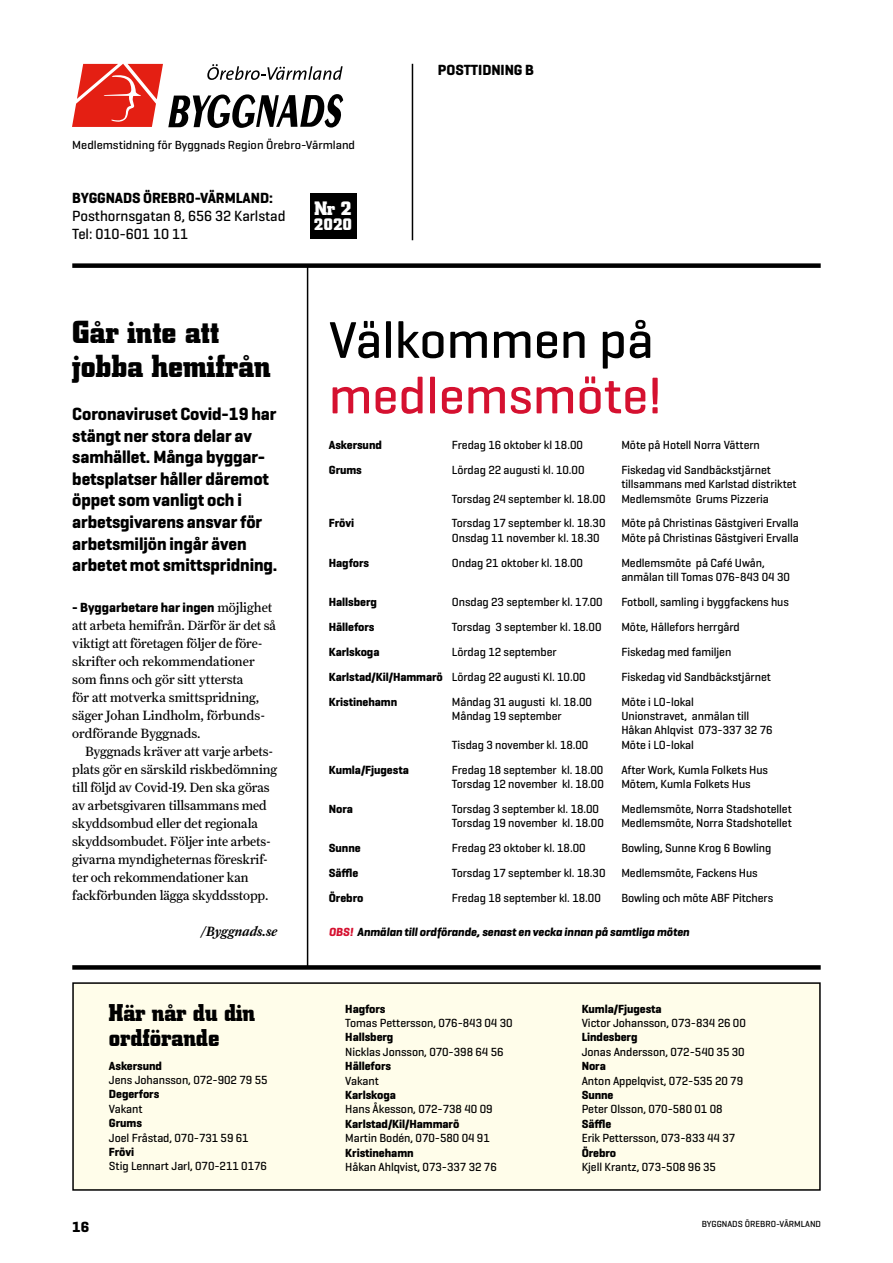
<style>
.page{position:relative;width:893px;height:1263px;background:#fff}
.page>*{position:absolute;margin:0;border:0;box-sizing:border-box;transform-origin:0 0}
.t1{font:500 52.5px "Geogrotesque";color:#d51130}
.t2{font:500 52.5px "Geogrotesque";color:#000}
.t3{font:700 31.5px/34.5px "City";color:#000}
.t4{font:700 24px/25.5px "City";color:#000}
.t5{font:700 19.2px "City";color:#fff}
.t6{font:700 18px/21.6px "Geogrotesque";letter-spacing:-.005em;color:#000;scale:.96 1}
.t7{font:700 16.5px "City";color:#fff}
.t8{font:500 15px/18px "Geogrotesque";letter-spacing:-.005em;color:#000}
.t9{font:700 15px "Geogrotesque";letter-spacing:-.005em;color:#000}
.t10{font:13.5px/18px "Farnham Text";letter-spacing:-.005em;color:#000}
.t11{font:700 13.5px "Geogrotesque";color:#000}
.t12{font:italic 600 13.5px "Farnham Text";color:#000}
.t13{font:500 12px/14.4px "Geogrotesque";letter-spacing:-.005em;color:#000}
.t14{font:700 12px "Geogrotesque";letter-spacing:-.005em;color:#000}
.t15{font:italic 700 12px "Geogrotesque";letter-spacing:-.005em;color:#000}
.t16{font:500 9px "Geogrotesque";color:#000}
.s1{font-family:"Farnham Text";font-weight:400}
.s2{font-weight:700}
.s3{color:#d51130}
</style>
<div class="page">
<div style="left:72px;top:982px;width:749px;height:209px;background:#fffdea;border:2px solid #000"></div>
<svg style="left:72px;top:63px;width:271px;height:65px"></svg>
<hr style="left:412px;top:64px;width:1px;height:176px;background:#000">
<div style="left:72px;top:263px;width:749px;height:5px;background:#000"></div>
<div style="left:310px;top:193px;width:46px;height:46px;background:#000"></div>
<hr style="left:307px;top:266px;width:1px;height:701px;background:#000">
<div style="left:72px;top:965px;width:749px;height:5px;background:#000"></div>
<p class="t13" style="left:72px;top:138px;width:284px">Medlemstidning för Byggnads Region Örebro-Värmland</p>
<p class="t9" style="left:72px;top:188px;width:202px">BYGGNADS ÖREBRO-VÄRMLAND:</p>
<p class="t8" style="left:72px;top:206px;width:215px">Posthornsgatan 8, 656 32 Karlstad<br>Tel: 010-601 10 11</p>
<h3 class="t5" style="left:314px;top:197px;width:39px">Nr 2</h3>
<h3 class="t7" style="left:314px;top:215px;width:40px">2020</h3>
<p class="t9" style="left:438px;top:61px;width:97px">POSTTIDNING B</p>
<h2 class="t3" style="left:72px;top:315px;width:200px">Går inte att jobba hemifrån</h2>
<h3 class="t6" style="left:72px;top:403px;width:215px">Coronaviruset Covid-19 har stängt ner stora delar av samhället. Många byggar&shy;betsplatser håller däremot öppet som vanligt och i arbetsgivarens ansvar för arbetsmiljön ingår även arbetet mot smittspridning.</h3>
<p class="t11" style="left:72px;top:599px;width:202px">- Byggarbetare har ingen <span class="s1">möjlighet</span></p>
<p class="t10" style="left:72px;top:616px;width:205px">att arbeta hemifrån. Därför är det så viktigt att företagen följer de före&shy;skrifter och rekommendationer som finns och gör sitt yttersta<br>för att motverka smittspridning, säger Johan Lindholm, förbunds&shy;ordförande Byggnads.</p>
<p class="t10" style="left:72px;top:742px;width:206px;text-indent:13px">Byggnads kräver att varje arbets&shy;plats gör en särskild riskbedömning till följd av Covid-19. Den ska göras av arbetsgivaren tillsammans med skyddsombud eller det regionala skyddsombudet. Följer inte arbets&shy;givarna myndigheternas föreskrif&shy;ter och rekommendationer kan fackförbunden lägga skyddsstopp.</p>
<p class="t12" style="left:201px;top:923px;width:78px">/Byggnads.se</p>
<h3 class="t4" style="left:109px;top:1000px;width:148px">Här når du din ordförande</h3>
<p class="t14" style="left:109px;top:1058px;width:55px">Askersund</p>
<p class="t13" style="left:109px;top:1072px;width:160px">Jens Johansson, 072-902 79 55</p>
<p class="t14" style="left:109px;top:1087px;width:52px">Degerfors</p>
<p class="t13" style="left:109px;top:1101px;width:35px">Vakant</p>
<p class="t14" style="left:109px;top:1116px;width:35px">Grums</p>
<p class="t13" style="left:109px;top:1130px;width:141px">Joel Fråstad, 070-731 59 61</p>
<p class="t14" style="left:109px;top:1144px;width:27px">Frövi</p>
<p class="t13" style="left:109px;top:1159px;width:160px">Stig Lennart Jarl, 070-211 0176</p>
<h1 class="t2" style="left:329px;top:307px;width:326px">Välkommen på</h1>
<h1 class="t1" style="left:329px;top:363px;width:335px">medlemsmöte!</h1>
<p class="t14" style="left:329px;top:437px;width:55px">Askersund</p>
<p class="t13" style="left:452px;top:437px;width:133px">Fredag 16 oktober kl 18.00</p>
<p class="t13" style="left:621px;top:437px;width:140px">Möte på Hotell Norra Vättern</p>
<p class="t14" style="left:329px;top:462px;width:35px">Grums</p>
<p class="t13" style="left:452px;top:462px;width:134px">Lördag 22 augusti kl. 10.00</p>
<p class="t13" style="left:621px;top:462px;width:177px">Fiskedag vid Sandbäckstjärnet tillsammans med Karlstad distriktet</p>
<p class="t13" style="left:452px;top:491px;width:155px">Torsdag 24 september kl. 18.00</p>
<p class="t13" style="left:621px;top:491px;width:149px">Medlemsmöte Grums Pizzeria</p>
<p class="t14" style="left:329px;top:516px;width:27px">Frövi</p>
<p class="t13" style="left:452px;top:516px;width:155px">Torsdag 17 september kl. 18.30</p>
<p class="t13" style="left:621px;top:516px;width:179px">Möte på Christinas Gästgiveri Ervalla</p>
<p class="t13" style="left:452px;top:530px;width:149px">Onsdag 11 november kl. 18.30</p>
<p class="t13" style="left:621px;top:530px;width:179px">Möte på Christinas Gästgiveri Ervalla</p>
<p class="t14" style="left:329px;top:555px;width:42px">Hagfors</p>
<p class="t13" style="left:452px;top:555px;width:133px">Ondag 21 oktober kl. 18.00</p>
<p class="t13" style="left:621px;top:555px;width:170px">Medlemsmöte på Café Uwån, anmälan till Tomas 076-843 04 30</p>
<p class="t14" style="left:329px;top:594px;width:50px">Hallsberg</p>
<p class="t13" style="left:452px;top:594px;width:152px">Onsdag 23 september kl. 17.00</p>
<p class="t13" style="left:621px;top:594px;width:169px">Fotboll, samling i byggfackens hus</p>
<p class="t14" style="left:329px;top:619px;width:47px">Hällefors</p>
<p class="t13" style="left:452px;top:619px;width:151px">Torsdag 3 september kl. 18.00</p>
<p class="t13" style="left:621px;top:619px;width:120px">Möte, Hällefors herrgård</p>
<p class="t14" style="left:329px;top:644px;width:52px">Karlskoga</p>
<p class="t13" style="left:452px;top:644px;width:106px">Lördag 12 september</p>
<p class="t13" style="left:621px;top:644px;width:111px">Fiskedag med familjen</p>
<p class="t13" style="left:329px;top:669px;width:258px"><span class="s2">Karlstad/Kil/Hammarö</span> Lördag 22 augusti Kl. 10.00</p>
<p class="t13" style="left:621px;top:669px;width:151px">Fiskedag vid Sandbäckstjärnet</p>
<p class="t14" style="left:329px;top:694px;width:70px">Kristinehamn</p>
<p class="t13" style="left:452px;top:694px;width:142px">Måndag 31 augusti kl. 18.00</p>
<p class="t13" style="left:621px;top:694px;width:74px">Möte i LO-lokal</p>
<p class="t13" style="left:452px;top:708px;width:111px">Måndag 19 september</p>
<p class="t13" style="left:621px;top:708px;width:153px">Unionstravet, anmälan till<br>Håkan Ahlqvist 073-337 32 76</p>
<p class="t13" style="left:452px;top:737px;width:138px">Tisdag 3 november kl. 18.00</p>
<p class="t13" style="left:621px;top:737px;width:74px">Möte i LO-lokal</p>
<p class="t14" style="left:329px;top:762px;width:81px">Kumla/Fjugesta</p>
<p class="t13" style="left:452px;top:762px;width:153px">Fredag 18 september kl. 18.00</p>
<p class="t13" style="left:621px;top:762px;width:148px">After Work, Kumla Folkets Hus</p>
<p class="t13" style="left:452px;top:776px;width:153px">Torsdag 12 november kl. 18.00</p>
<p class="t13" style="left:621px;top:776px;width:131px">Mötem, Kumla Folkets Hus</p>
<p class="t14" style="left:329px;top:801px;width:26px">Nora</p>
<p class="t13" style="left:452px;top:801px;width:149px">Torsdag 3 september kl. 18.00</p>
<p class="t13" style="left:621px;top:801px;width:172px">Medlemsmöte, Norra Stadshotellet</p>
<p class="t13" style="left:452px;top:816px;width:153px">Torsdag 19 november kl. 18.00</p>
<p class="t13" style="left:621px;top:816px;width:172px">Medlemsmöte, Norra Stadshotellet</p>
<p class="t14" style="left:329px;top:841px;width:33px">Sunne</p>
<p class="t13" style="left:452px;top:841px;width:135px">Fredag 23 oktober kl. 18.00</p>
<p class="t13" style="left:621px;top:841px;width:152px">Bowling, Sunne Krog 6 Bowling</p>
<p class="t14" style="left:329px;top:866px;width:31px">Säffle</p>
<p class="t13" style="left:452px;top:866px;width:155px">Torsdag 17 september kl. 18.30</p>
<p class="t13" style="left:621px;top:866px;width:138px">Medlemsmöte, Fackens Hus</p>
<p class="t14" style="left:329px;top:890px;width:36px">Örebro</p>
<p class="t13" style="left:452px;top:890px;width:150px">Fredag 18 september kl. 18.00</p>
<p class="t13" style="left:621px;top:890px;width:153px">Bowling och möte ABF Pitchers</p>
<p class="t15" style="left:329px;top:924px;width:362px"><span class="s3">OBS!</span> Anmälan till ordförande, senast en vecka innan på samtliga möten</p>
<p class="t14" style="left:345px;top:1001px;width:42px">Hagfors</p>
<p class="t13" style="left:345px;top:1015px;width:169px">Tomas Pettersson, 076-843 04 30</p>
<p class="t14" style="left:345px;top:1030px;width:50px">Hallsberg</p>
<p class="t13" style="left:345px;top:1044px;width:160px">Nicklas Jonsson, 070-398 64 56</p>
<p class="t14" style="left:345px;top:1058px;width:47px">Hällefors</p>
<p class="t13" style="left:345px;top:1073px;width:35px">Vakant</p>
<p class="t14" style="left:345px;top:1087px;width:52px">Karlskoga</p>
<p class="t13" style="left:345px;top:1102px;width:149px">Hans Åkesson, 072-738 40 09</p>
<p class="t14" style="left:345px;top:1116px;width:116px">Karlstad/Kil/Hammarö</p>
<p class="t13" style="left:345px;top:1131px;width:146px">Martin Bodén, 070-580 04 91</p>
<p class="t14" style="left:345px;top:1145px;width:70px">Kristinehamn</p>
<p class="t13" style="left:345px;top:1159px;width:153px">Håkan Ahlqvist, 073-337 32 76</p>
<p class="t14" style="left:582px;top:1001px;width:81px">Kumla/Fjugesta</p>
<p class="t13" style="left:582px;top:1015px;width:166px">Victor Johansson, 073-834 26 00</p>
<p class="t14" style="left:582px;top:1030px;width:57px">Lindesberg</p>
<p class="t13" style="left:582px;top:1044px;width:165px">Jonas Andersson, 072-540 35 30</p>
<p class="t14" style="left:582px;top:1058px;width:26px">Nora</p>
<p class="t13" style="left:582px;top:1073px;width:163px">Anton Appelqvist, 072-535 20 79</p>
<p class="t14" style="left:582px;top:1087px;width:33px">Sunne</p>
<p class="t13" style="left:582px;top:1102px;width:142px">Peter Olsson, 070-580 01 08</p>
<p class="t14" style="left:582px;top:1116px;width:31px">Säffle</p>
<p class="t13" style="left:582px;top:1131px;width:155px">Erik Pettersson, 073-833 44 37</p>
<p class="t14" style="left:582px;top:1145px;width:36px">Örebro</p>
<p class="t13" style="left:582px;top:1159px;width:136px">Kjell Krantz, 073-508 96 35</p>
<p class="t9" style="left:72px;top:1217px;width:19px">16</p>
<p class="t16" style="left:702px;top:1218px;width:121px">BYGGNADS ÖREBRO-VÄRMLAND</p>
</div>
